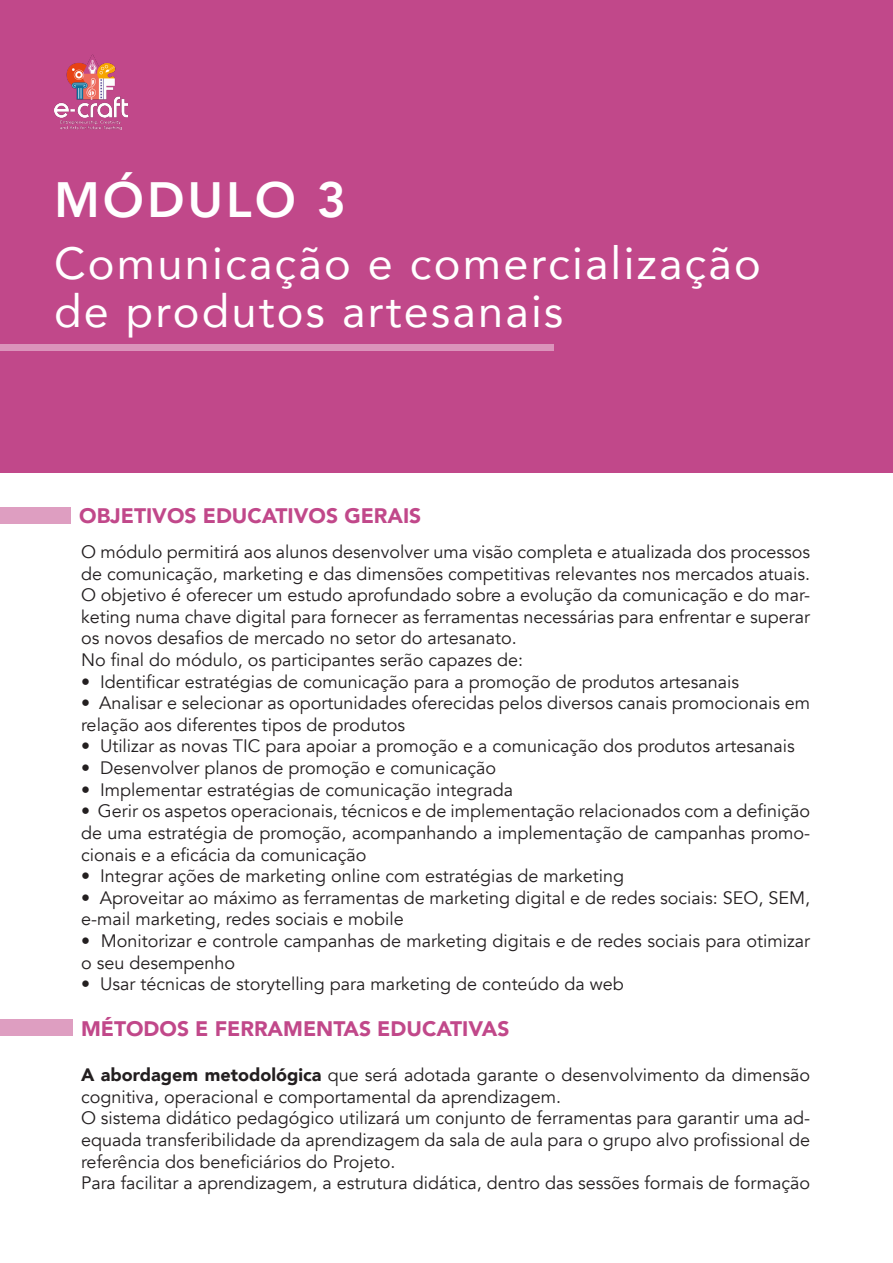
<style>
.page{position:relative;width:893px;height:1263px;background:#fff}
.page>*{position:absolute;margin:0;border:0;box-sizing:border-box;transform-origin:0 0}
.t1{font:800 49.5px "Avenir";letter-spacing:.06em;color:#fff}
.t2{font:45px "Avenir";letter-spacing:.05em;color:#fff}
.t3{font:900 21px "Avenir";color:#c1488a}
.t4{font:18px/21.6px "Avenir";color:#231f20}
.s1{font-weight:900}
</style>
<div class="page">
<div style="left:0;top:0;width:893px;height:472px;background:#c1488a"></div>
<img style="left:54px;top:54px;width:74px;height:75px">
<div style="left:0;top:344px;width:554px;height:7px;background:#db94bb"></div>
<div style="left:0;top:1020px;width:72px;height:16px;background:#de9ec1"></div>
<div style="left:0;top:507px;width:70px;height:16px;background:#de9ec1"></div>
<p class="t1" style="left:54px;top:162px;width:294px">MÓDULO 3</p>
<p class="t2" style="left:54px;top:227px;width:708px">Comunicação e comercialização</p>
<p class="t2" style="left:54px;top:275px;width:511px">de produtos artesanais</p>
<p class="t3" style="left:79px;top:497px;width:344px">OBJETIVOS EDUCATIVOS GERAIS</p>
<p class="t4" style="left:81px;top:541px;width:731px">O módulo permitirá aos alunos desenvolver uma visão completa e atualizada dos processos de comunicação, marketing e das dimensões competitivas relevantes nos mercados atuais.</p>
<p class="t4" style="left:81px;top:585px;width:731px;text-align:justify">O objetivo é oferecer um estudo aprofundado sobre a evolução da comunicação e do mar&shy;keting numa chave digital para fornecer as ferramentas necessárias para enfrentar e superar os novos desafios de mercado no setor do artesanato.</p>
<p class="t4" style="left:81px;top:649px;width:444px">No final do módulo, os participantes serão capazes de:</p>
<p class="t4" style="left:81px;top:671px;width:660px">• Identificar estratégias de comunicação para a promoção de produtos artesanais</p>
<p class="t4" style="left:81px;top:693px;width:731px">• Analisar e selecionar as oportunidades oferecidas pelos diversos canais promocionais em relação aos diferentes tipos de produtos</p>
<p class="t4" style="left:81px;top:736px;width:715px">• Utilizar as novas TIC para apoiar a promoção e a comunicação dos produtos artesanais</p>
<p class="t4" style="left:81px;top:757px;width:417px">• Desenvolver planos de promoção e comunicação</p>
<p class="t4" style="left:81px;top:779px;width:434px">• Implementar estratégias de comunicação integrada</p>
<p class="t4" style="left:81px;top:801px;width:731px;text-align:justify">• Gerir os aspetos operacionais, técnicos e de implementação relacionados com a definição de uma estratégia de promoção, acompanhando a implementação de campanhas promo&shy;cionais e a eficácia da comunicação</p>
<p class="t4" style="left:81px;top:865px;width:545px">• Integrar ações de marketing online com estratégias de marketing</p>
<p class="t4" style="left:81px;top:887px;width:730px">• Aproveitar ao máximo as ferramentas de marketing digital e de redes sociais: SEO, SEM, e-mail marketing, redes sociais e mobile</p>
<p class="t4" style="left:81px;top:930px;width:731px">• Monitorizar e controle campanhas de marketing digitais e de redes sociais para otimizar o seu desempenho</p>
<p class="t4" style="left:81px;top:973px;width:544px">• Usar técnicas de storytelling para marketing de conteúdo da web</p>
<p class="t3" style="left:81px;top:1010px;width:430px">MÉTODOS E FERRAMENTAS EDUCATIVAS</p>
<p class="t4" style="left:81px;top:1064px;width:731px"><span class="s1">A abordagem metodológica</span> que será adotada garante o desenvolvimento da dimensão cognitiva, operacional e comportamental da aprendizagem.</p>
<p class="t4" style="left:81px;top:1108px;width:731px;text-align:justify">O sistema didático pedagógico utilizará um conjunto de ferramentas para garantir uma ad&shy;equada transferibilidade da aprendizagem da sala de aula para o grupo alvo profissional de referência dos beneficiários do Projeto.</p>
<p class="t4" style="left:81px;top:1172px;width:731px">Para facilitar a aprendizagem, a estrutura didática, dentro das sessões formais de formação</p>
</div>
